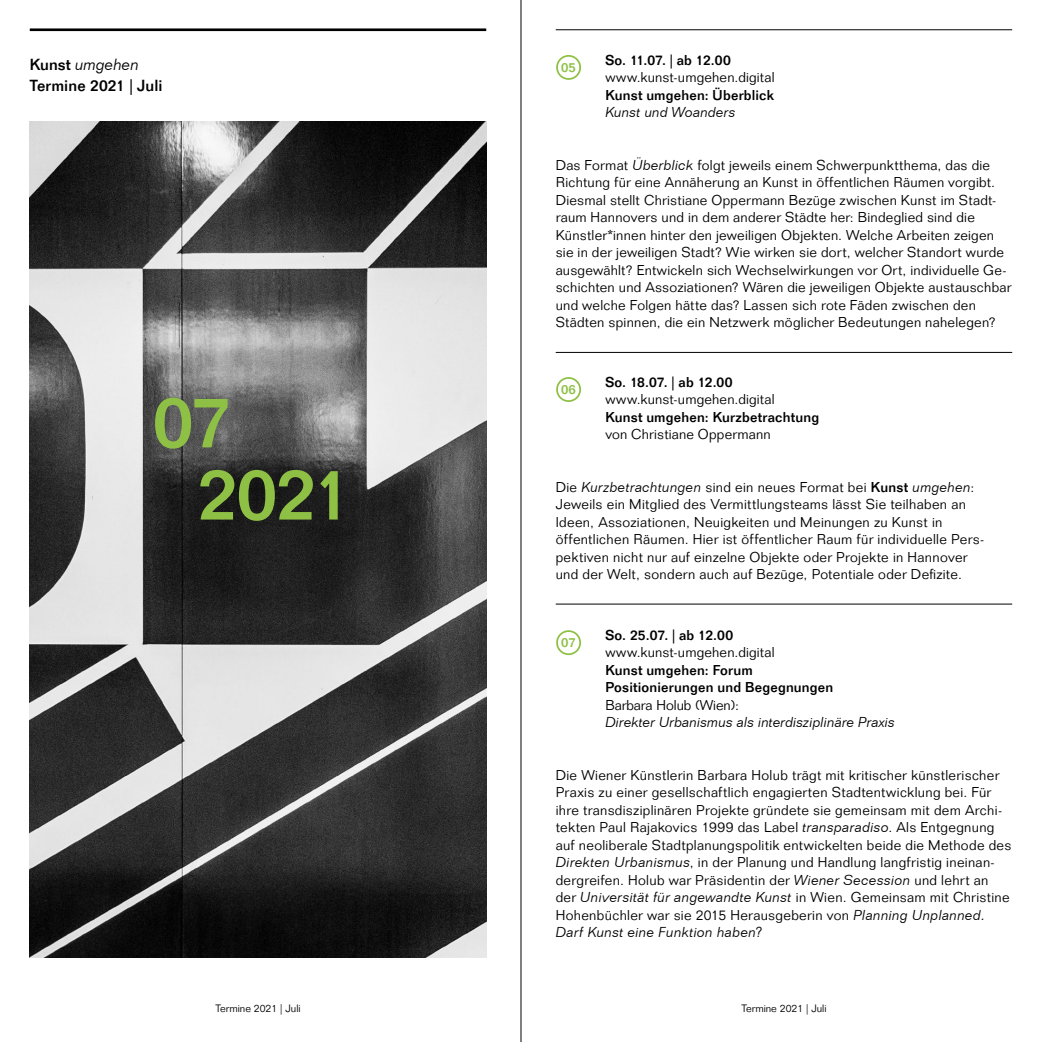
<style>
.page{position:relative;width:1042px;height:1042px;background:#fff}
.page>*{position:absolute;margin:0;border:0;box-sizing:border-box;transform-origin:0 0}
.t1{font:500 72.1px/72.1px "Folio Std";letter-spacing:-.02em;color:#8ec045}
.t2{font:500 15.75px "Folio Std";letter-spacing:.005em;color:#000}
.t3{font:italic 300 15.75px "Folio BT";color:#000}
.t4{font:300 14px/17.5px "Folio Std";letter-spacing:.02em;color:#000}
.t5{font:500 14px/17.5px "Folio Std";letter-spacing:.015em;color:#000}
.t6{font:italic 300 14px "Folio BT";color:#000}
.t7{font:300 14px "Folio Std";color:#000}
.t8{font:500 13.12px "Folio Std";color:#8ec045}
.t9{font:300 10.5px "Folio Std";color:#000}
.s1{font-family:"Folio Std";font-weight:500;font-style:normal}
.s2{font-family:"Folio BT";font-style:italic}
.s3{font-weight:500}
</style>
<div class="page">
<hr style="left:556px;top:603px;width:456px;height:1px;background:#000">
<hr style="left:556px;top:29px;width:456px;height:1px;background:#000">
<hr style="left:556px;top:352px;width:456px;height:1px;background:#000">
<img style="left:30px;top:121px;width:456px;height:836px">
<hr style="left:30px;top:28px;width:456px;height:3px;background:#000">
<hr style="left:521px;top:0;width:1px;height:1042px;background:#000">
<div style="left:556px;top:630px;width:25px;height:25px;border:2px solid #8ec045;border-radius:50%"></div>
<div style="left:556px;top:377px;width:25px;height:25px;border:2px solid #8ec045;border-radius:50%"></div>
<div style="left:556px;top:55px;width:25px;height:25px;border:2px solid #8ec045;border-radius:50%"></div>
<p class="t3" style="left:30px;top:55px;width:111px"><span class="s1">Kunst</span> umgehen</p>
<p class="t2" style="left:30px;top:76px;width:134px">Termine 2021 | Juli</p>
<h1 class="t1" style="left:198px;top:386px;width:156px;text-indent:-45px">07<br>2021</h1>
<p class="t9" style="left:215px;top:1002px;width:87px">Termine 2021 | Juli</p>
<p class="t5" style="left:605px;top:51px;width:127px">So. 11.07. | ab 12.00</p>
<p class="t4" style="left:605px;top:68px;width:171px">www.kunst-umgehen.digital</p>
<p class="t5" style="left:605px;top:86px;width:170px">Kunst umgehen: Überblick</p>
<p class="t6" style="left:605px;top:104px;width:132px">Kunst und Woanders</p>
<p class="t4" style="left:556px;top:156px;width:457px">Das Format <span class="s2">Überblick</span> folgt jeweils einem Schwerpunktthema, das die Richtung für eine Annäherung an Kunst in öffentlichen Räumen vorgibt.<br>Diesmal stellt Christiane Oppermann Bezüge zwischen Kunst im Stadt&shy;raum Hannovers und in dem anderer Städte her: Bindeglied sind die Künstler*innen hinter den jeweiligen Objekten. Welche Arbeiten zeigen sie in der jeweiligen Stadt? Wie wirken sie dort, welcher Standort wurde ausgewählt? Entwickeln sich Wechselwirkungen vor Ort, individuelle Ge&shy;schichten und Assoziationen? Wären die jeweiligen Objekte austauschbar und welche Folgen hätte das? Lassen sich rote Fäden zwischen den Städten spinnen, die ein Netzwerk möglicher Bedeutungen nahelegen?</p>
<p class="t8" style="left:561px;top:59px;width:16px">05</p>
<p class="t5" style="left:605px;top:373px;width:129px">So. 18.07. | ab 12.00</p>
<p class="t4" style="left:605px;top:390px;width:171px">www.kunst-umgehen.digital</p>
<p class="t5" style="left:605px;top:408px;width:215px">Kunst umgehen: Kurzbetrachtung</p>
<p class="t4" style="left:605px;top:425px;width:167px">von Christiane Oppermann</p>
<p class="t4" style="left:556px;top:478px;width:430px">Die <span class="s2">Kurzbetrachtungen</span> sind ein neues Format bei <span class="s3">Kunst</span> <span class="s2">umgehen</span>:<br>Jeweils ein Mitglied des Vermittlungsteams lässt Sie teilhaben an Ideen, Assoziationen, Neuigkeiten und Meinungen zu Kunst in öffentlichen Räumen. Hier ist öffentlicher Raum für individuelle Pers&shy;pektiven nicht nur auf einzelne Objekte oder Projekte in Hannover und der Welt, sondern auch auf Bezüge, Potentiale oder Defizite.</p>
<p class="t8" style="left:561px;top:381px;width:16px">06</p>
<p class="t5" style="left:605px;top:626px;width:129px">So. 25.07. | ab 12.00</p>
<p class="t4" style="left:605px;top:644px;width:171px">www.kunst-umgehen.digital</p>
<p class="t5" style="left:605px;top:661px;width:229px">Kunst umgehen: Forum<br>Positionierungen und Begegnungen</p>
<p class="t7" style="left:605px;top:696px;width:135px">Barbara Holub (Wien):</p>
<p class="t6" style="left:605px;top:714px;width:291px">Direkter Urbanismus als interdisziplinäre Praxis</p>
<p class="t4" style="left:556px;top:766px;width:457px">Die Wiener Künstlerin Barbara Holub trägt mit kritischer künstlerischer Praxis zu einer gesellschaftlich engagierten Stadtentwicklung bei. Für ihre transdisziplinären Projekte gründete sie gemeinsam mit dem Archi&shy;tekten Paul Rajakovics 1999 das Label <span class="s2">transparadiso</span>. Als Entgegnung auf neoliberale Stadtplanungspolitik entwickelten beide die Methode des <span class="s2">Direkten Urbanismus</span>, in der Planung und Handlung langfristig ineinan&shy;dergreifen. Holub war Präsidentin der <span class="s2">Wiener Secession</span> und lehrt an der <span class="s2">Universität für angewandte Kunst</span> in Wien. Gemeinsam mit Christine Hohenbüchler war sie 2015 Herausgeberin von <span class="s2">Planning Unplanned.</span></p>
<p class="t6" style="left:556px;top:924px;width:208px">Darf Kunst eine Funktion haben?</p>
<p class="t8" style="left:561px;top:634px;width:16px">07</p>
<p class="t9" style="left:741px;top:1002px;width:87px">Termine 2021 | Juli</p>
</div>
